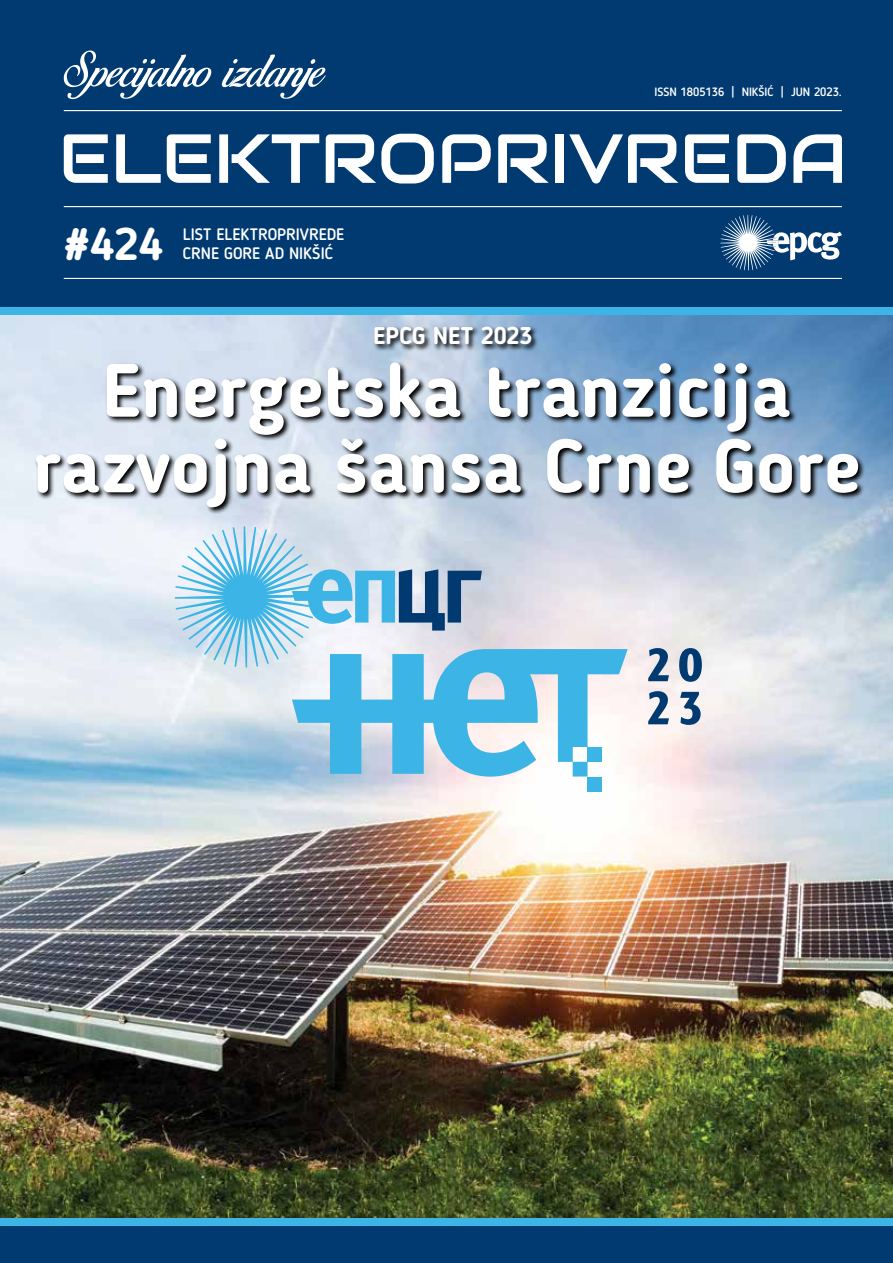
<style>
.page{position:relative;width:893px;height:1263px;background:#fff}
.page>*{position:absolute;margin:0;border:0;box-sizing:border-box;transform-origin:0 0}
.t1{font:700 75px/75.6px "Blogger Sans";color:#fff;text-align:center}
.t2{font:700 45px "Blogger Sans";color:#fff}
.t3{font:700 24px "Blogger Sans";color:#fff}
.t4{font:500 16.5px/19.8px "Blogger Sans";color:#fff}
.t5{font:500 12px "Blogger Sans";color:#fff}
</style>
<div class="page">
<img style="left:0;top:314px;width:893px;height:905px">
<svg style="left:34px;top:361px;width:831px;height:154px;background:#8696a7"></svg>
<svg style="left:373px;top:325px;width:166px;height:27px;background:#7b8c9e"></svg>
<div style="left:0;top:0;width:893px;height:307px;background:#003a70"></div>
<div style="left:0;top:1220px;width:893px;height:43px;background:#003a70"></div>
<hr style="left:64px;top:110px;width:778px;height:1px;background:#fff">
<hr style="left:64px;top:206px;width:778px;height:1px;background:#fff">
<hr style="left:64px;top:278px;width:778px;height:1px;background:#fff">
<svg style="left:720px;top:215px;width:122px;height:55px"></svg>
<svg style="left:64px;top:134px;width:44px;height:49px"></svg>
<svg style="left:116px;top:134px;width:45px;height:49px"></svg>
<svg style="left:167px;top:134px;width:44px;height:49px"></svg>
<svg style="left:219px;top:134px;width:100px;height:49px"></svg>
<svg style="left:326px;top:134px;width:108px;height:49px"></svg>
<svg style="left:442px;top:134px;width:49px;height:49px"></svg>
<svg style="left:498px;top:134px;width:51px;height:49px"></svg>
<div style="left:555px;top:134px;width:9px;height:49px;background:#fff"></div>
<svg style="left:569px;top:134px;width:109px;height:49px"></svg>
<svg style="left:685px;top:134px;width:44px;height:49px"></svg>
<svg style="left:737px;top:134px;width:49px;height:49px"></svg>
<svg style="left:793px;top:134px;width:49px;height:49px"></svg>
<div style="left:0;top:307px;width:893px;height:7px;background:#3cb4e5"></div>
<div style="left:0;top:1219px;width:893px;height:7px;background:#3cb4e5"></div>
<svg style="left:64px;top:51px;width:262px;height:48px"></svg>
<svg style="left:648px;top:648px;width:21px;height:33px"></svg>
<svg style="left:679px;top:648px;width:23px;height:34px"></svg>
<svg style="left:648px;top:691px;width:21px;height:33px"></svg>
<svg style="left:680px;top:692px;width:21px;height:33px"></svg>
<svg style="left:175px;top:526px;width:453px;height:251px;background:#aad1e6"></svg>
<div style="left:587px;top:747px;width:15px;height:15px;background:#3cb4e5"></div>
<div style="left:587px;top:777px;width:15px;height:14px;background:#3cb4e5"></div>
<p class="t2" style="left:64px;top:217px;width:101px">#424</p>
<p class="t4" style="left:183px;top:224px;width:163px">LIST ELEKTROPRIVREDE<br>CRNE GORE AD NIKŠIĆ</p>
<p class="t3" style="left:373px;top:321px;width:161px">EPCG NET 2023</p>
<p class="t5" style="left:655px;top:85px;width:189px">ISSN 1805136 | NIKŠIĆ | JUN 2023.</p>
<p class="t1" style="left:33px;top:352px;width:829px">Energetska tranzicija razvojna šansa Crne Gore</p>
</div>
